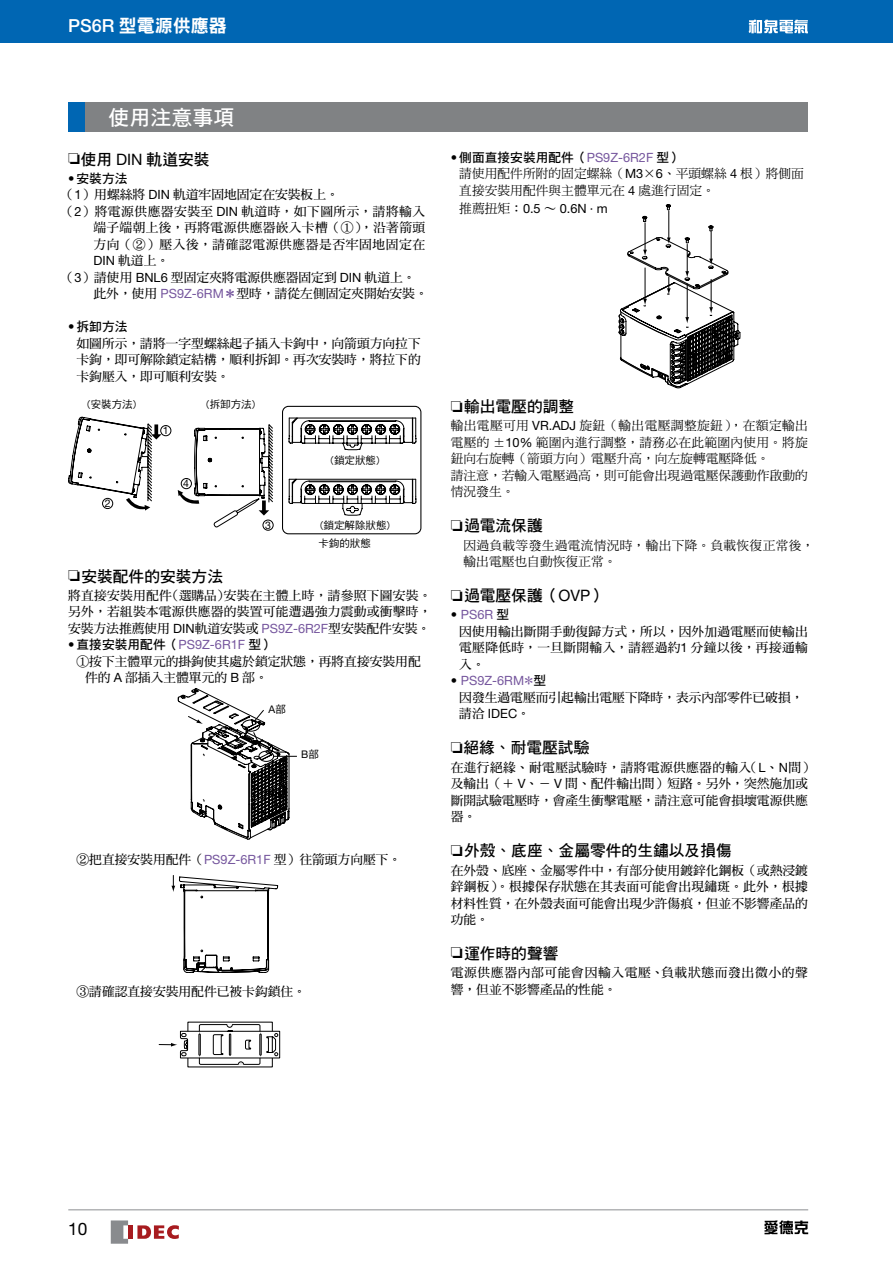
<style>
.page{position:relative;width:893px;height:1263px;background:#fff}
.page>*{position:absolute;margin:0;border:0;box-sizing:border-box;transform-origin:0 0}
.t1{font:21px "DF Hei Std W7";color:#fff}
.t2{font:18px "DF Hei Std W9";color:#fff}
.t3{font:17.25px "Helvetica Neue LT Std";color:#000}
.t4{font:15.75px "DF Hei Std W7";color:#000}
.t5{font:12.75px/16.5px "DF Ming Std W7";color:#000;text-align:justify}
.t6{font:12.75px/16.5px "DF Ming Std W5";color:#000}
.t7{font:12.75px "DF Hei Std W7";color:#000}
.t8{font:12.75px/16.5px "DF Ming Std W7";letter-spacing:.05em;color:#000}
.t9{font:12.75px/16.5px "DF Ming Std W5";letter-spacing:.02em;color:#000}
.t10{font:12.75px "DF Ming Std W7";letter-spacing:.04em;color:#000}
.t11{font:12.75px "DF Ming Std W7";letter-spacing:.025em;color:#000}
.t12{font:12.75px "DF Ming Std W7";letter-spacing:.045em;color:#000}
.t13{font:12.75px "Helvetica Neue LT Std";color:#000}
.t14{font:12.75px "Helvetica Neue LT Std";color:#76579e}
.t15{font:10.5px/18.3px "DF Hei Std W5 E Ten B5 H";color:#000}
.t16{font:10.5px "Helvetica Neue LT Std";color:#000}
.s1{font-family:"Helvetica Neue LT Std";font-weight:500}
.s2{font-family:"Helvetica Neue LT Std"}
.s3{font-family:"Helvetica Neue LT Std";color:#76579e}
.s4{color:#76579e}
.s5{font-family:"DF Hei Std W5 E Ten B5 H"}
.s6{font-family:"DF Ming Std W5"}
.s7{color:#000}
.s8{font-family:"DF Hei Std W7";color:#000}
.s9{font-family:"DF Ming Std W7"}
</style>
<div class="page">
<svg style="left:68px;top:416px;width:205px;height:112px"></svg>
<div style="left:282px;top:406px;width:139px;height:128px;border:1px solid #000;border-radius:6px"></div>
<svg style="left:288px;top:417px;width:129px;height:99px"></svg>
<div style="left:160px;top:425px;width:11px;height:11px;border:1px solid #000;border-radius:50%"></div>
<div style="left:102px;top:498px;width:11px;height:11px;border:1px solid #000;border-radius:50%"></div>
<div style="left:263px;top:520px;width:11px;height:11px;border:1px solid #000;border-radius:50%"></div>
<div style="left:181px;top:478px;width:11px;height:11px;border:1px solid #000;border-radius:50%"></div>
<svg style="left:618px;top:204px;width:122px;height:185px"></svg>
<svg style="left:171px;top:688px;width:126px;height:285px"></svg>
<svg style="left:159px;top:1021px;width:121px;height:46px"></svg>
<div style="left:68px;top:102px;width:17px;height:30px;background:#0066b3"></div>
<div style="left:85px;top:102px;width:723px;height:30px;background:#808284"></div>
<hr style="left:68px;top:1209px;width:740px;height:1px;background:#939598">
<svg style="left:111px;top:1220px;width:17px;height:24px"></svg>
<div style="left:128px;top:1225px;width:5px;height:14px;background:#a71b1f"></div>
<svg style="left:137px;top:1225px;width:42px;height:14px"></svg>
<svg style="left:764px;top:1220px;width:44px;height:14px"></svg>
<div style="left:0;top:0;width:893px;height:43px;background:#0066b3"></div>
<svg style="left:749px;top:20px;width:59px;height:13px"></svg>
<h2 class="t2" style="left:68px;top:16px;width:160px"><span class="s1">PS6R</span> 型電源供應器</h2>
<h1 class="t1" style="left:108px;top:106px;width:128px">使用注意事項</h1>
<p class="t4" style="left:68px;top:150px;width:143px">❏使用 <span class="s2">DIN</span> 軌道安裝</p>
<p class="t7" style="left:68px;top:171px;width:61px"><span class="s2">•</span> 安裝方法</p>
<p class="t5" style="left:62px;top:186px;width:279px">（<span class="s2">1</span>）用螺絲將 <span class="s2">DIN</span> 軌道牢固地固定在安裝板上。</p>
<p class="t10" style="left:62px;top:204px;width:365px">（<span class="s2">2</span>）將電源供應器安裝至 <span class="s2">DIN</span> 軌道時，如下圖所示，請將輸入</p>
<p class="t11" style="left:94px;top:221px;width:333px">端子端朝上後，再將電源供應器嵌入卡槽（①），沿著箭頭</p>
<p class="t12" style="left:94px;top:237px;width:333px">方向（②）壓入後，請確認電源供應器是否牢固地固定在</p>
<p class="t5" style="left:94px;top:252px;width:77px"><span class="s2">DIN</span> 軌道上。</p>
<p class="t5" style="left:62px;top:269px;width:355px">（<span class="s2">3</span>）請使用 <span class="s2">BNL6</span> 型固定夾將電源供應器固定到 <span class="s2">DIN</span> 軌道上。</p>
<p class="t5" style="left:94px;top:285px;width:336px">此外，使用 <span class="s3">PS9Z-6RM</span><span class="s4">＊</span>型時，請從左側固定夾開始安裝。</p>
<p class="t7" style="left:68px;top:320px;width:61px"><span class="s2">•</span> 拆卸方法</p>
<p class="t5" style="left:77px;top:335px;width:346px">如圖所示，請將一字型螺絲起子插入卡鉤中，向箭頭方向拉下卡鉤，即可解除鎖定結構，順利拆卸。再次安裝時，將拉下的卡鉤壓入，即可順利安裝。</p>
<p class="t15" style="left:87px;top:395px;width:50px">(安裝方法)</p>
<p class="t15" style="left:206px;top:395px;width:50px">(拆卸方法)</p>
<p class="t16" style="left:105px;top:497px;width:7px">2</p>
<p class="t16" style="left:163px;top:424px;width:7px">1</p>
<p class="t16" style="left:183px;top:477px;width:7px">4</p>
<p class="t16" style="left:265px;top:519px;width:7px">3</p>
<p class="t15" style="left:331px;top:451px;width:50px">(鎖定狀態)</p>
<p class="t15" style="left:318px;top:515px;width:73px">(鎖定解除狀態)卡鉤的狀態</p>
<p class="t4" style="left:68px;top:567px;width:157px">❏安裝配件的安裝方法</p>
<p class="t5" style="left:68px;top:587px;width:365px">將直接安裝用配件（選購品）安裝在主體上時，請參照下圖安裝。另外，若組裝本電源供應器的裝置可能遭遇強力震動或衝擊時，安裝方法推薦使用 <span class="s2">DIN</span>軌道安裝或 <span class="s3">PS9Z-6R2F</span>型安裝配件安裝。</p>
<p class="t7" style="left:68px;top:638px;width:207px"><span class="s2">•</span> 直接安裝用配件（<span class="s3">PS9Z-6R1F</span> 型）</p>
<p class="t5" style="left:85px;top:653px;width:337px;text-indent:-9px">①按下主體單元的掛鉤使其處於鎖定狀態，再將直接安裝用配件的 <span class="s2">A</span> 部插入主體單元的 <span class="s2">B</span> 部。</p>
<p class="t16" style="left:269px;top:703px;width:19px">A<span class="s5">部</span></p>
<p class="t16" style="left:301px;top:748px;width:19px">B<span class="s5">部</span></p>
<p class="t5" style="left:77px;top:851px;width:326px">②把直接安裝用配件（<span class="s3">PS9Z-6R1F</span> 型）往箭頭方向壓下。</p>
<p class="t5" style="left:77px;top:983px;width:231px">③請確認直接安裝用配件已被卡鈎鎖住。</p>
<p class="t16" style="left:512px;top:147px;width:19px">A<span class="s5">部</span></p>
<p class="t7" style="left:451px;top:150px;width:233px"><span class="s2">•</span> 側面直接安裝用配件（<span class="s3">PS9Z-6R2F</span> 型）</p>
<p class="t6" style="left:459px;top:165px;width:346px">請使用配件所附的固定螺絲（<span class="s2">M3</span>×<span class="s2">6</span>、平頭螺絲 <span class="s2">4</span> 根）將側面直接安裝用配件與主體單元在 <span class="s2">4</span> 處進行固定。</p>
<p class="t13" style="left:459px;top:201px;width:150px"><span class="s6">推薦扭矩：</span>0.5 <span class="s6">∼</span> 0.6N · m</p>
<p class="t16" style="left:545px;top:192px;width:19px">B<span class="s5">部</span></p>
<p class="t4" style="left:451px;top:398px;width:125px">❏輸出電壓的調整</p>
<p class="t6" style="left:451px;top:417px;width:359px">輸出電壓可用 <span class="s2">VR.ADJ</span> 旋鈕（輸出電壓調整旋鈕），在額定輸出電壓的 ±<span class="s2">10%</span> 範圍內進行調整，請務必在此範圍內使用。將旋鈕向右旋轉（箭頭方向）電壓升高，向左旋轉電壓降低。<br>請注意，若輸入電壓過高，則可能會出現過電壓保護動作啟動的情況發生。</p>
<p class="t4" style="left:451px;top:517px;width:94px">❏過電流保護</p>
<p class="t9" style="left:463px;top:537px;width:352px">因過負載等發生過電流情況時，輸出下降。負載恢復正常後，輸出電壓也自動恢復正常。</p>
<p class="t4" style="left:451px;top:587px;width:157px">❏過電壓保護（<span class="s2">OVP</span>）</p>
<p class="t14" style="left:451px;top:607px;width:60px"><span class="s7">•</span> PS6R <span class="s8">型</span></p>
<p class="t5" style="left:459px;top:623px;width:350px">因使用輸出斷開手動復歸方式，所以，因外加過電壓而使輸出電壓降低時，一旦斷開輸入，請經過約<span class="s2">1</span> 分鐘以後，再接通輸入。</p>
<p class="t14" style="left:451px;top:673px;width:97px"><span class="s7">•</span> PS9Z-6RM<span class="s6">＊</span><span class="s8">型</span></p>
<p class="t5" style="left:459px;top:689px;width:346px">因發生過電壓而引起輸出電壓下降時，表示內部零件已破損，</p>
<p class="t13" style="left:459px;top:706px;width:72px"><span class="s9">請洽</span> IDEC<span class="s9">。</span></p>
<p class="t4" style="left:451px;top:739px;width:140px">❏絕緣、耐電壓試驗</p>
<p class="t5" style="left:451px;top:759px;width:365px;text-align:left">在進行絕緣、耐電壓試驗時，請將電源供應器的輸入（<span class="s2">L</span>、<span class="s2">N</span>間）及輸出（＋ <span class="s2">V</span>、－ <span class="s2">V</span> 間、配件輸出間）短路。另外，突然施加或斷開試驗電壓時，會產生衝擊電壓，請注意可能會損壞電源供應器。</p>
<p class="t4" style="left:451px;top:842px;width:283px">❏外殼、底座、金屬零件的生鏽以及損傷</p>
<p class="t5" style="left:451px;top:861px;width:359px">在外殼、底座、金屬零件中，有部分使用鍍鋅化鋼板（或熱浸鍍鋅鋼板）。根據保存狀態在其表面可能會出現鏽斑。此外，根據材料性質，在外殼表面可能會出現少許傷痕，但並不影響產品的功能。</p>
<p class="t4" style="left:451px;top:945px;width:109px">❏運作時的聲響</p>
<p class="t8" style="left:451px;top:964px;width:359px">電源供應器內部可能會因輸入電壓、負載狀態而發出微小的聲響，但並不影響產品的性能。</p>
<h3 class="t3" style="left:68px;top:1219px;width:21px">10</h3>
</div>
